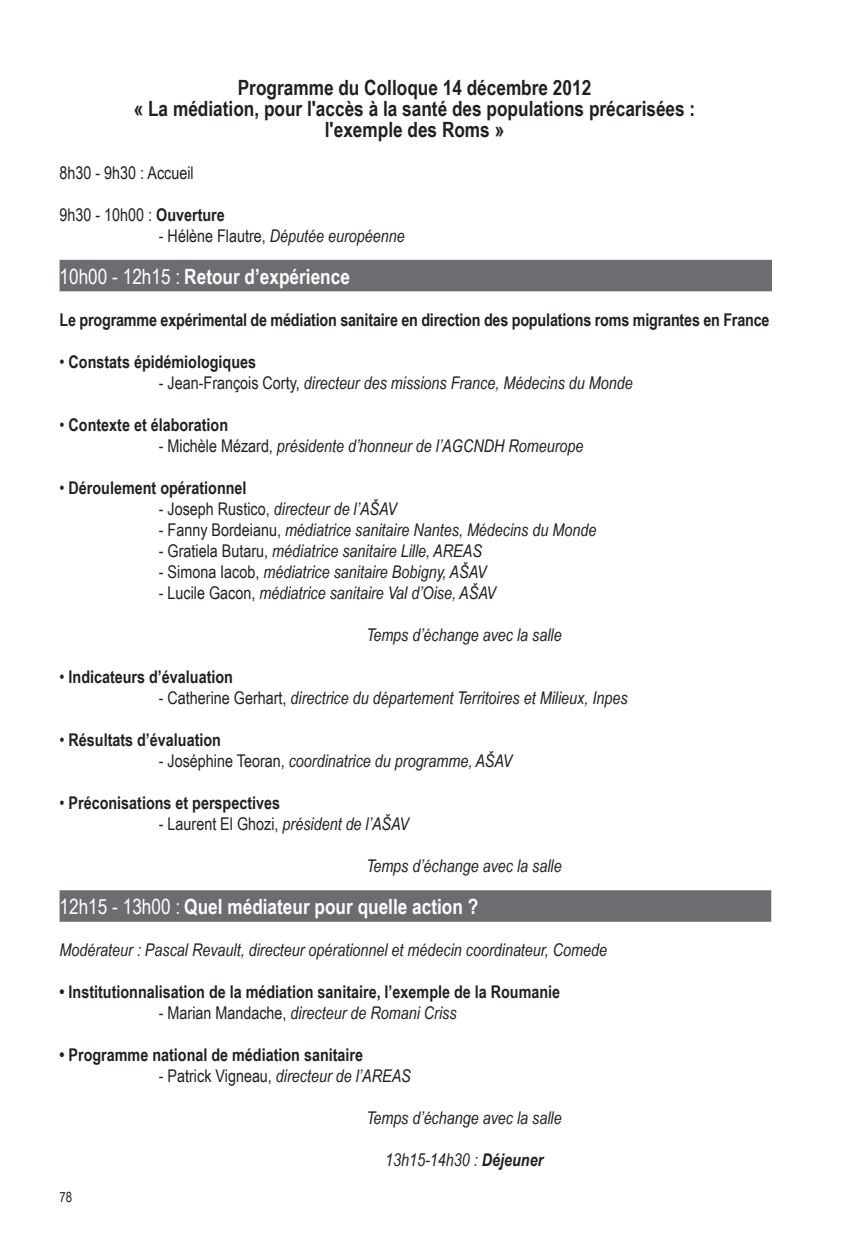
<style>
.page{position:relative;width:844px;height:1241px;background:#fff}
.page>*{position:absolute;margin:0;border:0;box-sizing:border-box;transform-origin:0 0}
.t1{font:700 21px/21px "Arial Narrow";color:#231f20;text-align:center}
.t2{font:700 21px "Arial Narrow";color:#fff}
.t3{font:italic 17.5px "Arial Narrow";color:#231f20}
.t4{font:700 17.5px "Arial Narrow";color:#231f20}
.t5{font:17.5px "Arial Narrow";color:#231f20}
.t6{font:14px "Arial Narrow";color:#231f20}
.s1{font-weight:700}
.s2{font-style:normal}
.s3{font-weight:400}
</style>
<div class="page">
<div style="left:60px;top:260px;width:711px;height:31px;background:#6c6d70"></div>
<div style="left:60px;top:890px;width:711px;height:31px;background:#6c6d70"></div>
<p class="t1" style="left:134px;top:76px;width:563px">Programme du Colloque 14 décembre 2012<br>« La médiation, pour l'accès à la santé des populations précarisées : l'exemple des Roms »</p>
<p class="t5" style="left:60px;top:160px;width:136px">8h30 - 9h30 : Accueil</p>
<p class="t5" style="left:60px;top:202px;width:167px">9h30 - 10h00 : <span class="s1">Ouverture</span></p>
<p class="t3" style="left:159px;top:223px;width:247px"><span class="s2">- Hélène Flautre,</span> Députée européenne</p>
<p class="t2" style="left:60px;top:260px;width:292px"><span class="s3">10h00 - 12h15 :</span> Retour d’expérience</p>
<p class="t4" style="left:60px;top:306px;width:711px">Le programme expérimental de médiation sanitaire en direction des populations roms migrantes en France</p>
<p class="t4" style="left:60px;top:348px;width:198px"><span class="s3">•</span> Constats épidémiologiques</p>
<p class="t3" style="left:159px;top:370px;width:475px"><span class="s2">- Jean-François Corty,</span> directeur des missions France, Médecins du Monde</p>
<p class="t4" style="left:60px;top:411px;width:170px"><span class="s3">•</span> Contexte et élaboration</p>
<p class="t3" style="left:159px;top:433px;width:426px"><span class="s2">- Michèle Mézard,</span> présidente d’honneur de l’AGCNDH Romeurope</p>
<p class="t4" style="left:60px;top:474px;width:188px"><span class="s3">•</span> Déroulement opérationnel</p>
<p class="t3" style="left:159px;top:496px;width:239px"><span class="s2">- Joseph Rustico,</span> directeur de l’AŠAV</p>
<p class="t3" style="left:159px;top:517px;width:439px"><span class="s2">- Fanny Bordeianu,</span> médiatrice sanitaire Nantes, Médecins du Monde</p>
<p class="t3" style="left:159px;top:538px;width:324px"><span class="s2">- Gratiela Butaru,</span> médiatrice sanitaire Lille, AREAS</p>
<p class="t3" style="left:159px;top:559px;width:329px"><span class="s2">- Simona Iacob,</span> médiatrice sanitaire Bobigny, AŠAV</p>
<p class="t3" style="left:159px;top:580px;width:339px"><span class="s2">- Lucile Gacon,</span> médiatrice sanitaire Val d’Oise, AŠAV</p>
<p class="t3" style="left:366px;top:622px;width:197px">Temps d’échange avec la salle</p>
<p class="t4" style="left:60px;top:663px;width:175px"><span class="s3">•</span> Indicateurs d’évaluation</p>
<p class="t3" style="left:159px;top:685px;width:470px"><span class="s2">- Catherine Gerhart,</span> directrice du département Territoires et Milieux, Inpes</p>
<p class="t4" style="left:60px;top:726px;width:163px"><span class="s3">•</span> Résultats d’évaluation</p>
<p class="t3" style="left:159px;top:748px;width:355px"><span class="s2">- Joséphine Teoran,</span> coordinatrice du programme, AŠAV</p>
<p class="t4" style="left:60px;top:789px;width:222px"><span class="s3">•</span> Préconisations et perspectives</p>
<p class="t3" style="left:159px;top:811px;width:251px"><span class="s2">- Laurent El Ghozi,</span> président de l’AŠAV</p>
<p class="t3" style="left:366px;top:853px;width:197px">Temps d’échange avec la salle</p>
<p class="t2" style="left:60px;top:890px;width:420px"><span class="s3">12h15 - 13h00 :</span> Quel médiateur pour quelle action ?</p>
<p class="t3" style="left:60px;top:937px;width:549px">Modérateur : Pascal Revault, directeur opérationnel et médecin coordinateur, Comede</p>
<p class="t4" style="left:60px;top:978px;width:502px">• Institutionnalisation de la médiation sanitaire, l’exemple de la Roumanie</p>
<p class="t3" style="left:159px;top:1000px;width:299px"><span class="s2">- Marian Mandache,</span> directeur de Romani Criss</p>
<p class="t4" style="left:60px;top:1041px;width:305px">• Programme national de médiation sanitaire</p>
<p class="t3" style="left:159px;top:1063px;width:253px"><span class="s2">- Patrick Vigneau,</span> directeur de l’AREAS</p>
<p class="t3" style="left:366px;top:1105px;width:197px">Temps d’échange avec la salle</p>
<p class="t3" style="left:385px;top:1147px;width:161px">13h15-14h30 : <span class="s1">Déjeuner</span></p>
<p class="t6" style="left:60px;top:1186px;width:14px">78</p>
</div>
